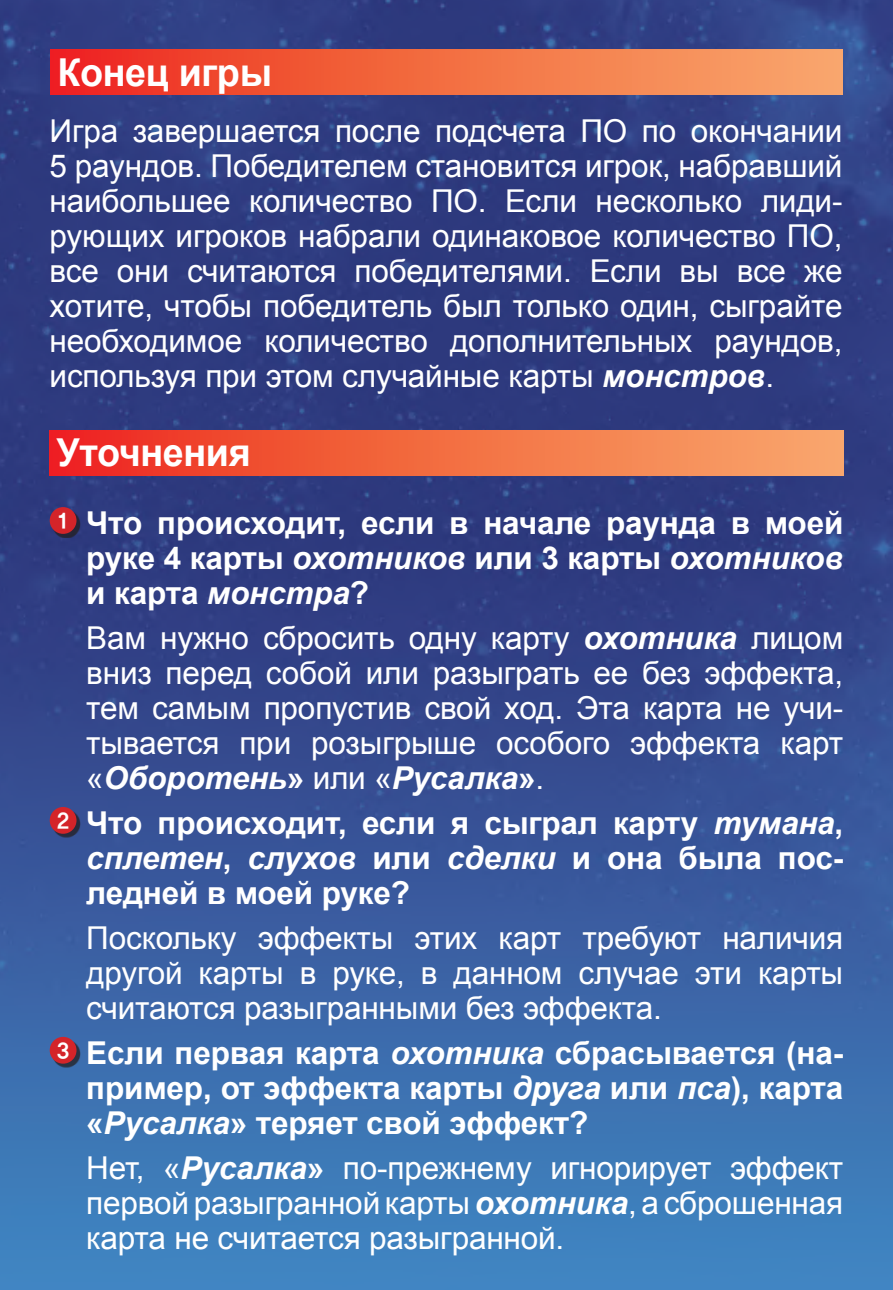
<style>
.page{position:relative;width:893px;height:1290px;background:#fff}
.page>*{position:absolute;margin:0;border:0;box-sizing:border-box;transform-origin:0 0}
.t1{font:700 38.5px "Arial";letter-spacing:-.01em;color:#fff}
.t2{font:31.5px/35px "Arial";letter-spacing:-.005em;color:#fff;text-align:justify}
.t3{font:700 31.5px/35px "Arial";letter-spacing:-.005em;color:#fff;text-align:justify}
.s1{font-weight:700;font-style:italic}
.s2{font-style:italic}
.s3{font-weight:700}
</style>
<div class="page">
<img style="left:0;top:0;width:893px;height:1290px">
<div style="left:50px;top:50px;width:793px;height:45px;background:linear-gradient(to right,#ed281c,#f9ad6b)"></div>
<div style="left:50px;top:430px;width:793px;height:45px;background:linear-gradient(to right,#ed281c,#f9ad6b)"></div>
<div style="left:53px;top:510px;width:27px;height:28px;background:#241f1f;opacity:.75"></div>
<div style="left:50px;top:507px;width:27px;height:27px;background:#d42429;border-radius:50%"></div>
<div style="left:53px;top:810px;width:27px;height:27px;background:#241f1f;opacity:.75"></div>
<div style="left:50px;top:807px;width:27px;height:27px;background:#d42429;border-radius:50%"></div>
<div style="left:53px;top:1040px;width:27px;height:27px;background:#241f1f;opacity:.75"></div>
<div style="left:50px;top:1037px;width:27px;height:26px;background:#d42429;border-radius:50%"></div>
<p class="t1" style="left:58px;top:46px;width:216px">Конец игры</p>
<p class="t2" style="left:50px;top:114px;width:794px">Игра завершается после подсчета ПО по окончании 5 раундов. Победителем становится игрок, набравший наибольшее количество ПО. Если несколько лиди&shy;рующих игроков набрали одинаковое количество ПО, все они считаются победителями. Если вы все же хотите, чтобы победитель был только один, сыграйте необходимое количество дополнительных раундов, используя при этом случайные карты <span class="s1">монстров</span>.</p>
<p class="t1" style="left:57px;top:426px;width:196px">Уточнения</p>
<p class="t3" style="left:86px;top:506px;width:759px;text-indent:-29px"><sup>1</sup> Что происходит, если в начале раунда в моей руке 4 карты <span class="s2">охотников</span> или 3 карты <span class="s2">охотников </span>и карта <span class="s2">монстра</span>?</p>
<p class="t2" style="left:86px;top:621px;width:759px">Вам нужно сбросить одну карту <span class="s1">охотника</span> лицом вниз перед собой или разыграть ее без эффекта, тем самым пропустив свой ход. Эта карта не учи&shy;тывается при розыгрыше особого эффекта карт «<span class="s1">Оборотень</span><span class="s3">»</span> или «<span class="s1">Русалка</span><span class="s3">»</span>.</p>
<p class="t3" style="left:86px;top:806px;width:759px;text-indent:-29px"><sup>2</sup> Что происходит, если я сыграл карту <span class="s2">тумана</span>, <span class="s2">сплетен</span>, <span class="s2">слухов</span> или <span class="s2">сделки</span> и она была пос&shy;ледней в моей руке?</p>
<p class="t2" style="left:86px;top:921px;width:759px">Поскольку эффекты этих карт требуют наличия другой карты в руке, в данном случае эти карты считаются разыгранными без эффекта.</p>
<p class="t3" style="left:86px;top:1036px;width:759px;text-indent:-29px"><sup>3</sup> Если первая карта <span class="s2">охотника</span> сбрасывается (на&shy;пример, от эффекта карты <span class="s2">друга</span> или <span class="s2">пса</span>), карта «<span class="s2">Русалка</span>» теряет свой эффект?</p>
<p class="t2" style="left:86px;top:1150px;width:758px">Нет, «<span class="s1">Русалка</span><span class="s3">»</span> по-прежнему игнорирует эффект первой разыгранной карты <span class="s1">охотника</span>, а сброшенная карта не считается разыгранной.</p>
</div>
